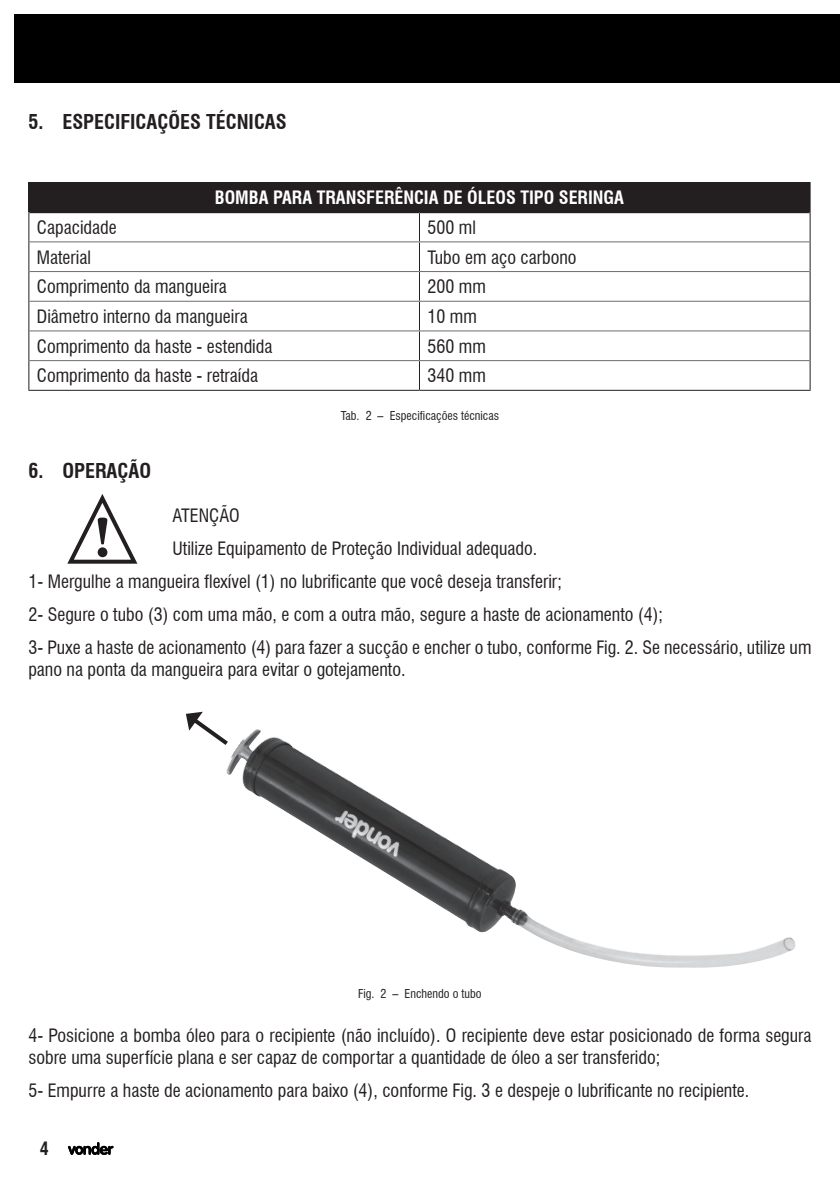
<style>
.page{position:relative;width:840px;height:1191px;background:#fff}
.page>*{position:absolute;margin:0;border:0;box-sizing:border-box;transform-origin:0 0}
.t1{font:700 condensed 20px "Swiss 721 BT";color:#231f20}
.t2{font:condensed 18px/21.6px "Swiss 721 BT";color:#231f20}
.t3{font:700 condensed 18px "Swiss 721 BT";color:#fff}
.t4{font:700 condensed 18px "Swiss 721 BT";color:#231f20}
.t5{font:condensed 12px "Swiss 721 BT";color:#231f20}
</style>
<div class="page">
<div style="left:14px;top:14px;width:825px;height:69px;background:#000"></div>
<svg style="left:68px;top:1142px;width:45px;height:12px"></svg>
<div style="left:29px;top:182px;width:780px;height:30px;background:#231f20"></div>
<hr style="left:28px;top:182px;width:391px;height:1px;background:#231f20">
<svg style="left:28px;top:183px;width:1px;height:29px"></svg>
<hr style="left:419px;top:182px;width:391px;height:1px;background:#231f20">
<svg style="left:809px;top:183px;width:1px;height:29px"></svg>
<hr style="left:28px;top:212px;width:1px;height:30px;background:#231f20">
<hr style="left:809px;top:212px;width:1px;height:30px;background:#231f20">
<svg style="left:28px;top:242px;width:1px;height:29px"></svg>
<svg style="left:809px;top:242px;width:1px;height:29px"></svg>
<hr style="left:28px;top:271px;width:1px;height:30px;background:#231f20">
<hr style="left:809px;top:271px;width:1px;height:30px;background:#231f20">
<hr style="left:28px;top:301px;width:1px;height:30px;background:#231f20">
<hr style="left:809px;top:301px;width:1px;height:30px;background:#231f20">
<svg style="left:28px;top:331px;width:1px;height:29px"></svg>
<svg style="left:809px;top:331px;width:1px;height:29px"></svg>
<hr style="left:28px;top:360px;width:1px;height:30px;background:#231f20">
<svg style="left:419px;top:213px;width:1px;height:177px"></svg>
<hr style="left:809px;top:360px;width:1px;height:30px;background:#231f20">
<hr style="left:28px;top:390px;width:391px;height:1px;background:#231f20">
<hr style="left:419px;top:390px;width:391px;height:1px;background:#231f20">
<hr style="left:29px;top:211px;width:390px;height:2px;background:#231f20">
<hr style="left:419px;top:211px;width:390px;height:2px;background:#231f20">
<hr style="left:29px;top:241px;width:390px;height:1px;background:#6c6d70">
<hr style="left:419px;top:241px;width:390px;height:1px;background:#6c6d70">
<hr style="left:29px;top:271px;width:390px;height:1px;background:#6c6d70">
<hr style="left:419px;top:271px;width:390px;height:1px;background:#6c6d70">
<hr style="left:29px;top:301px;width:390px;height:1px;background:#6c6d70">
<hr style="left:419px;top:301px;width:390px;height:1px;background:#6c6d70">
<hr style="left:29px;top:330px;width:390px;height:1px;background:#6c6d70">
<hr style="left:419px;top:330px;width:390px;height:1px;background:#6c6d70">
<hr style="left:29px;top:360px;width:390px;height:1px;background:#6c6d70">
<hr style="left:419px;top:360px;width:390px;height:1px;background:#6c6d70">
<svg style="left:67px;top:494px;width:71px;height:70px"></svg>
<img style="left:226px;top:729px;width:570px;height:239px">
<svg style="left:186px;top:711px;width:46px;height:38px"></svg>
<p class="t1" style="left:28px;top:109px;width:260px">5. ESPECIFICAÇÕES TÉCNICAS</p>
<p class="t3" style="left:215px;top:187px;width:410px">BOMBA PARA TRANSFERÊNCIA DE ÓLEOS TIPO SERINGA</p>
<p class="t2" style="left:37px;top:216px;width:81px">Capacidade</p>
<p class="t2" style="left:427px;top:216px;width:50px">500 ml</p>
<p class="t2" style="left:37px;top:246px;width:56px">Material</p>
<p class="t2" style="left:427px;top:246px;width:150px">Tubo em aço carbono</p>
<p class="t2" style="left:37px;top:276px;width:191px">Comprimento da mangueira</p>
<p class="t2" style="left:427px;top:276px;width:60px">200 mm</p>
<p class="t2" style="left:37px;top:305px;width:212px">Diâmetro interno da mangueira</p>
<p class="t2" style="left:427px;top:305px;width:51px">10 mm</p>
<p class="t2" style="left:37px;top:335px;width:237px">Comprimento da haste - estendida</p>
<p class="t2" style="left:427px;top:335px;width:60px">560 mm</p>
<p class="t2" style="left:37px;top:365px;width:222px">Comprimento da haste - retraída</p>
<p class="t2" style="left:427px;top:365px;width:60px">340 mm</p>
<p class="t5" style="left:340px;top:408px;width:160px">Tab. 2 – Especificações técnicas</p>
<p class="t1" style="left:28px;top:458px;width:124px">6. OPERAÇÃO</p>
<p class="t2" style="left:172px;top:505px;width:69px">ATENÇÃO</p>
<p class="t2" style="left:172px;top:538px;width:366px">Utilize Equipamento de Proteção Individual adequado.</p>
<p class="t2" style="left:28px;top:571px;width:535px">1- Mergulhe a mangueira flexível (1) no lubrificante que você deseja transferir;</p>
<p class="t2" style="left:28px;top:604px;width:635px">2- Segure o tubo (3) com uma mão, e com a outra mão, segure a haste de acionamento (4);</p>
<p class="t2" style="left:28px;top:636px;width:784px">3- Puxe a haste de acionamento (4) para fazer a sucção e encher o tubo, conforme Fig. 2. Se necessário, utilize um</p>
<p class="t2" style="left:28px;top:658px;width:378px">pano na ponta da mangueira para evitar o gotejamento.</p>
<p class="t5" style="left:358px;top:986px;width:125px">Fig. 2 – Enchendo o tubo</p>
<p class="t2" style="left:28px;top:1025px;width:784px">4- Posicione a bomba óleo para o recipiente (não incluído). O recipiente deve estar posicionado de forma segura sobre uma superfície plana e ser capaz de comportar a quantidade de óleo a ser transferido;</p>
<p class="t2" style="left:28px;top:1079px;width:722px">5- Empurre a haste de acionamento para baixo (4), conforme Fig. 3 e despeje o lubrificante no recipiente.</p>
<p class="t4" style="left:40px;top:1138px;width:10px">4</p>
</div>
